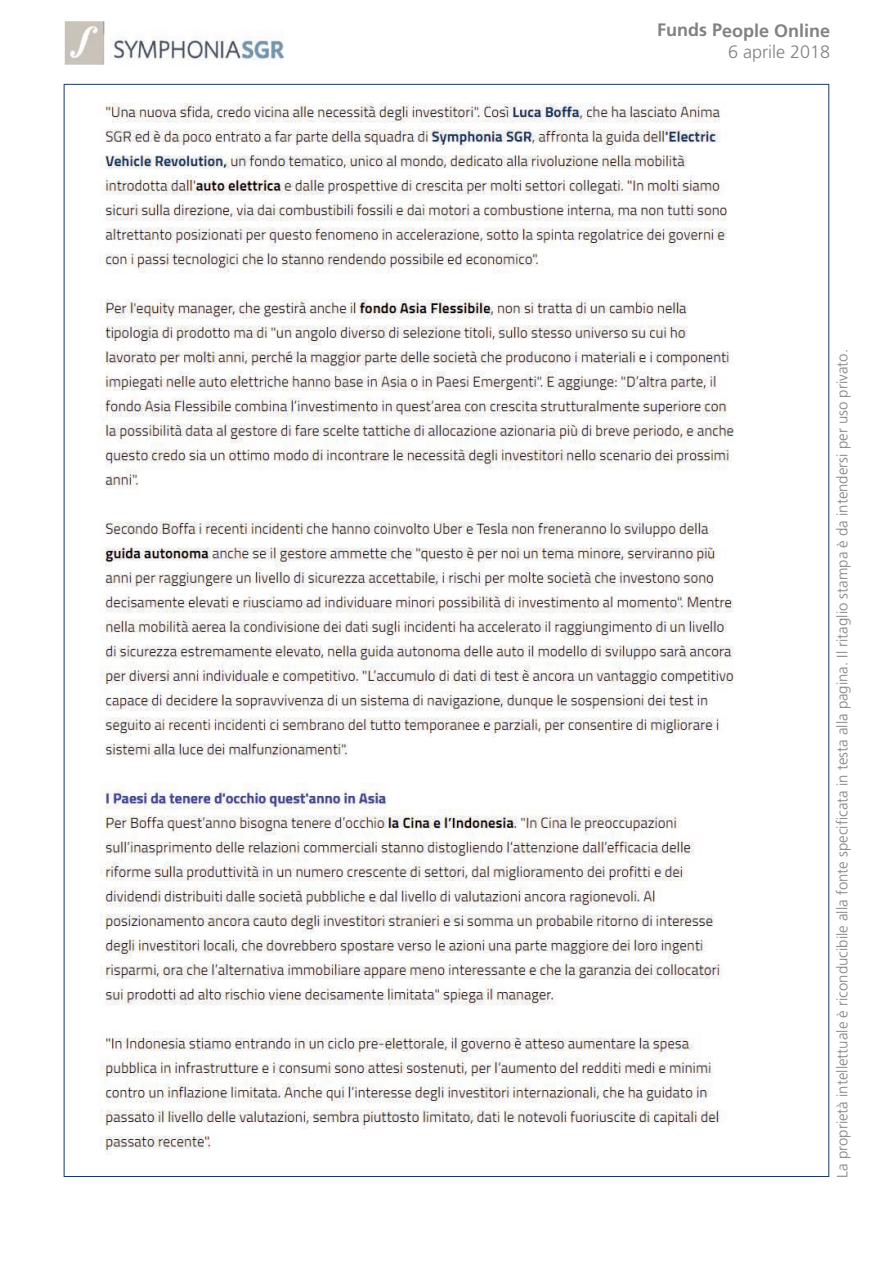
<style>
.page{position:relative;width:893px;height:1263px;background:#fff}
.page>*{position:absolute;margin:0;border:0;box-sizing:border-box;transform-origin:0 0}
.t1{font:700 18px "Frutiger LT Std";color:#808285}
.t2{font:300 18px "Frutiger LT Std";color:#808285}
.t3{font:300 15px "Frutiger LT Std";color:#808285}
</style>
<div class="page">
<img style="left:65px;top:21px;width:219px;height:44px">
<img style="left:101px;top:103px;width:633px;height:1051px">
<p class="t1" style="left:657px;top:23px;width:175px">Funds People Online</p>
<p class="t2" style="left:728px;top:45px;width:104px">6 aprile 2018</p>
<p class="t3" style="left:836px;top:1177px;width:830px;rotate:-90deg">La proprietà intellettuale è riconducibile alla fonte specificata in testa alla pagina. Il ritaglio stampa è da intendersi per uso privato.</p>
</div>
